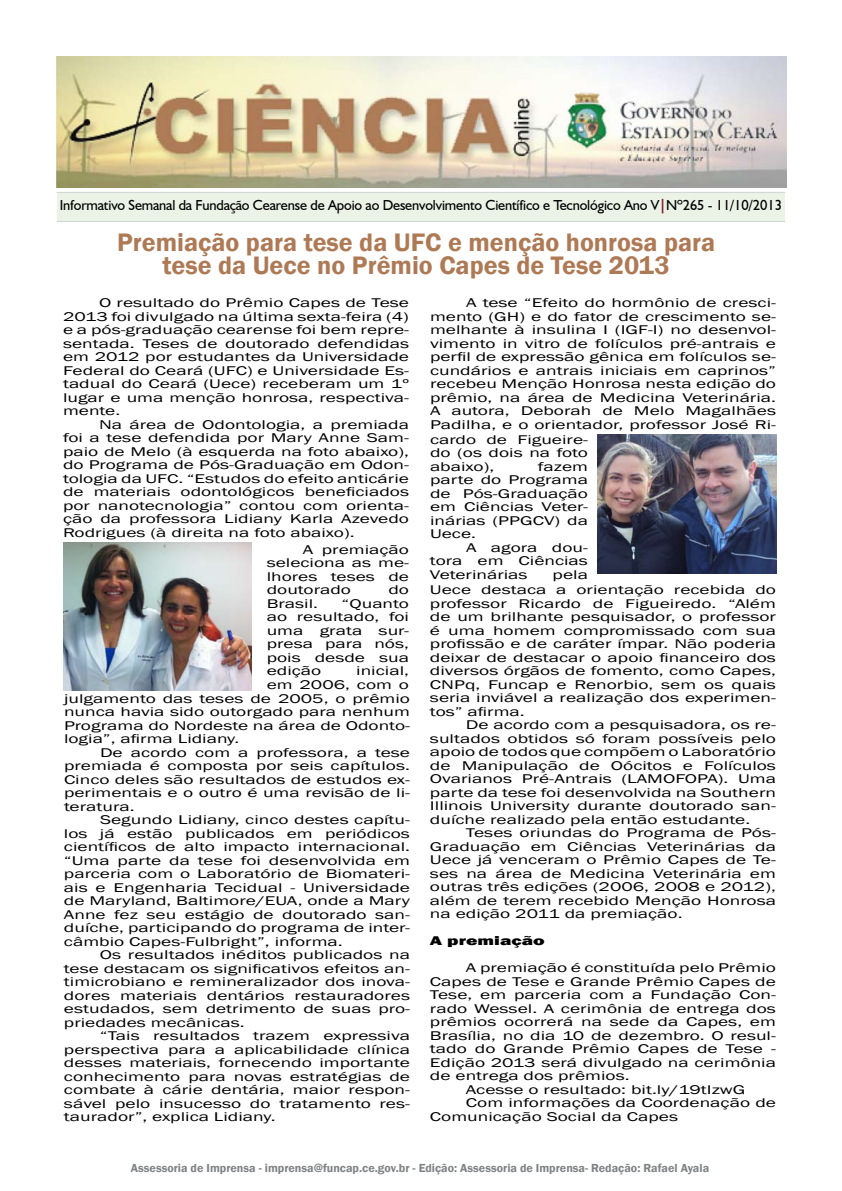
<style>
.page{position:relative;width:842px;height:1191px;background:#fff}
.page>*{position:absolute;margin:0;border:0;box-sizing:border-box;transform-origin:0 0}
.t1{font:600 26px/23px "Franklin Gothic";color:#ae7a55;text-align:center}
.t2{font:14.5px "Humanist 521 BT";letter-spacing:-.01em;color:#000}
.t3{font:13px/13.5px "Franklin Gothic";color:#000;text-align:justify;scale:1.5 1}
.t4{font:800 13px "Franklin Gothic";color:#000;scale:1.5 1}
.t5{font:600 12px "Franklin Gothic";color:#808285}
.s1{font-weight:700;color:#7f1523}
</style>
<div class="page">
<div style="left:57px;top:193px;width:728px;height:28px;background:#eaf3e6"></div>
<img style="left:56px;top:57px;width:730px;height:130px">
<hr style="left:57px;top:192px;width:728px;height:1px;background:#d1d3d4">
<hr style="left:57px;top:221px;width:728px;height:1px;background:#d1d3d4">
<img style="left:598px;top:435px;width:178px;height:138px">
<img style="left:63px;top:542px;width:188px;height:148px">
<p class="t2" style="left:60px;top:196px;width:724px">Informativo Semanal da Fundação Cearense de Apoio ao Desenvolvimento Científico e Tecnológico Ano V<span class="s1">|</span>Nº265 - 11/10/2013</p>
<h1 class="t1" style="left:117px;top:231px;width:600px">Premiação para tese da UFC e menção honrosa para tese da Uece no Prêmio Capes de Tese 2013</h1>
<p class="t3" style="left:63px;top:296px;width:232px;text-indent:36px">O resultado do Prêmio Capes de Tese 2013 foi divulgado na última sexta-feira (4) e a pós-graduação cearense foi bem repre&shy;sentada. Teses de doutorado defendidas em 2012 por estudantes da Universidade Federal do Ceará (UFC) e Universidade Es&shy;tadual do Ceará (Uece) receberam um 1º lugar e uma menção honrosa, respectiva&shy;mente.</p>
<p class="t3" style="left:63px;top:418px;width:232px;text-indent:36px">Na área de Odontologia, a premiada foi a tese defendida por Mary Anne Sam&shy;paio de Melo (à esquerda na foto abaixo), do Programa de Pós-Graduação em Odon&shy;tologia da UFC. “Estudos do efeito anticárie de materiais odontológicos beneficiados por nanotecnologia” contou com orienta&shy;ção da professora Lidiany Karla Azevedo Rodrigues (à direita na foto abaixo).</p>
<p class="t3" style="left:267px;top:543px;width:96px;text-indent:36px">A premiação seleciona as me&shy;lhores teses de doutorado</p>
<p class="t3" style="left:430px;top:296px;width:232px;text-indent:36px">A tese “Efeito do hormônio de cresci&shy;mento (GH) e do fator de crescimento se&shy;melhante à insulina I (IGF-I) no desenvol&shy;vimento in vitro de folículos pré-antrais e perfil de expressão gênica em folículos se&shy;cundários e antrais iniciais em caprinos” recebeu Menção Honrosa nesta edição do prêmio, na área de Medicina Veterinária.<br>A autora, Deborah de Melo Magalhães Padilha, e o orientador, professor José Ri-</p>
<p class="t3" style="left:430px;top:433px;width:107px">cardo de Figueire&shy;do (os dois na foto abaixo),</p>
<p class="t3" style="left:430px;top:460px;width:107px;text-indent:108px">fazem parte do Programa de Pós-Graduação em Ciências Veter&shy;inárias (PPGCV) da Uece.</p>
<p class="t3" style="left:430px;top:541px;width:107px;text-indent:36px">A agora dou&shy;tora em Ciências Veterinárias</p>
<p class="t3" style="left:430px;top:567px;width:232px;line-height:15.7px;text-indent:123px">pela<br>Uece destaca a orientação recebida do</p>
<p class="t3" style="left:430px;top:597px;width:232px">professor Ricardo de Figueiredo. “Além de um brilhante pesquisador, o professor é uma homem compromissado com sua profissão e de caráter ímpar. Não poderia deixar de destacar o apoio financeiro dos diversos órgãos de fomento, como Capes, CNPq, Funcap e Renorbio, sem os quais seria inviável a realização dos experimen&shy;tos” afirma.</p>
<p class="t3" style="left:430px;top:718px;width:232px;text-indent:36px">De acordo com a pesquisadora, os re&shy;sultados obtidos só foram possíveis pelo apoio de todos que compõem o Laboratório de Manipulação de Oócitos e Folículos Ovarianos Pré-Antrais (LAMOFOPA). Uma parte da tese foi desenvolvida na Southern Illinois University durante doutorado san&shy;duíche realizado pela então estudante.</p>
<p class="t3" style="left:430px;top:826px;width:232px;text-indent:36px">Teses oriundas do Programa de Pós-Graduação em Ciências Veterinárias da Uece já venceram o Prêmio Capes de Te&shy;ses na área de Medicina Veterinária em outras três edições (2006, 2008 e 2012), além de terem recebido Menção Honrosa na edição 2011 da premiação.</p>
<p class="t4" style="left:430px;top:932px;width:78px">A premiação</p>
<p class="t3" style="left:466px;top:961px;width:208px">A premiação é constituída pelo Prêmio</p>
<p class="t3" style="left:430px;top:975px;width:232px">Capes de Tese e Grande Prêmio Capes de</p>
<p class="t3" style="left:430px;top:988px;width:232px">Tese, em parceria com a Fundação Con-</p>
<p class="t3" style="left:430px;top:1002px;width:232px">rado Wessel. A cerimônia de entrega dos</p>
<p class="t3" style="left:430px;top:1015px;width:232px">prêmios ocorrerá na sede da Capes, em</p>
<p class="t3" style="left:430px;top:1029px;width:232px">Brasília, no dia 10 de dezembro. O resul-</p>
<p class="t3" style="left:430px;top:1042px;width:232px">tado do Grande Prêmio Capes de Tese -</p>
<p class="t3" style="left:430px;top:1056px;width:232px">Edição 2013 será divulgado na cerimônia</p>
<p class="t3" style="left:430px;top:1069px;width:135px">de entrega dos prêmios.</p>
<p class="t3" style="left:466px;top:1083px;width:188px">Acesse o resultado: bit.ly/19tIzwG</p>
<p class="t3" style="left:466px;top:1096px;width:208px">Com informações da Coordenação de</p>
<p class="t3" style="left:430px;top:1110px;width:167px">Comunicação Social da Capes</p>
<p class="t3" style="left:388px;top:583px;width:15px">do</p>
<p class="t3" style="left:267px;top:597px;width:96px;text-indent:75px">“Quanto ao resultado, foi uma</p>
<p class="t3" style="left:267px;top:597px;width:36px">Brasil.</p>
<p class="t3" style="left:320px;top:623px;width:30px">grata</p>
<p class="t3" style="left:267px;top:623px;width:96px;text-indent:112px">sur&shy;presa para nós, pois desde sua edição</p>
<p class="t3" style="left:356px;top:664px;width:37px">inicial,</p>
<p class="t3" style="left:267px;top:677px;width:96px">em 2006, com o</p>
<p class="t3" style="left:64px;top:692px;width:232px">julgamento das teses de 2005, o prêmio</p>
<p class="t3" style="left:64px;top:705px;width:232px">nunca havia sido outorgado para nenhum</p>
<p class="t3" style="left:64px;top:719px;width:232px">Programa do Nordeste na área de Odonto-</p>
<p class="t3" style="left:64px;top:732px;width:118px">logia”, afirma Lidiany.</p>
<p class="t3" style="left:100px;top:746px;width:208px">De acordo com a professora, a tese</p>
<p class="t3" style="left:64px;top:759px;width:232px">premiada é composta por seis capítulos.</p>
<p class="t3" style="left:64px;top:773px;width:232px">Cinco deles são resultados de estudos ex-</p>
<p class="t3" style="left:64px;top:786px;width:232px">perimentais e o outro é uma revisão de li-</p>
<p class="t3" style="left:64px;top:800px;width:49px">teratura.</p>
<p class="t3" style="left:100px;top:813px;width:208px">Segundo Lidiany, cinco destes capítu-</p>
<p class="t3" style="left:64px;top:827px;width:232px">los já estão publicados em periódicos</p>
<p class="t3" style="left:64px;top:840px;width:232px">científicos de alto impacto internacional.</p>
<p class="t3" style="left:64px;top:854px;width:232px">“Uma parte da tese foi desenvolvida em</p>
<p class="t3" style="left:64px;top:867px;width:232px">parceria com o Laboratório de Biomateri-</p>
<p class="t3" style="left:64px;top:881px;width:232px">ais e Engenharia Tecidual - Universidade</p>
<p class="t3" style="left:64px;top:894px;width:232px">de Maryland, Baltimore/EUA, onde a Mary</p>
<p class="t3" style="left:64px;top:908px;width:232px">Anne fez seu estágio de doutorado san-</p>
<p class="t3" style="left:64px;top:921px;width:232px">duíche, participando do programa de inter-</p>
<p class="t3" style="left:64px;top:935px;width:187px">câmbio Capes-Fulbright”, informa.</p>
<p class="t3" style="left:100px;top:948px;width:208px">Os resultados inéditos publicados na</p>
<p class="t3" style="left:64px;top:962px;width:232px">tese destacam os significativos efeitos an-</p>
<p class="t3" style="left:64px;top:975px;width:232px">timicrobiano e remineralizador dos inova-</p>
<p class="t3" style="left:64px;top:989px;width:232px">dores materiais dentários restauradores</p>
<p class="t3" style="left:64px;top:1002px;width:232px">estudados, sem detrimento de suas pro-</p>
<p class="t3" style="left:64px;top:1015px;width:122px">priedades mecânicas.</p>
<p class="t3" style="left:100px;top:1029px;width:208px">“Tais resultados trazem expressiva</p>
<p class="t3" style="left:64px;top:1042px;width:232px">perspectiva para a aplicabilidade clínica</p>
<p class="t3" style="left:64px;top:1056px;width:232px">desses materiais, fornecendo importante</p>
<p class="t3" style="left:64px;top:1069px;width:232px">conhecimento para novas estratégias de</p>
<p class="t3" style="left:64px;top:1083px;width:232px">combate à cárie dentária, maior respon-</p>
<p class="t3" style="left:64px;top:1096px;width:232px">sável pelo insucesso do tratamento res-</p>
<p class="t3" style="left:64px;top:1110px;width:143px">taurador”, explica Lidiany.</p>
<p class="t5" style="left:131px;top:1160px;width:580px">Assessoria de Imprensa - imprensa@funcap.ce.gov.br - Edição: Assessoria de Imprensa- Redação: Rafael Ayala</p>
</div>
